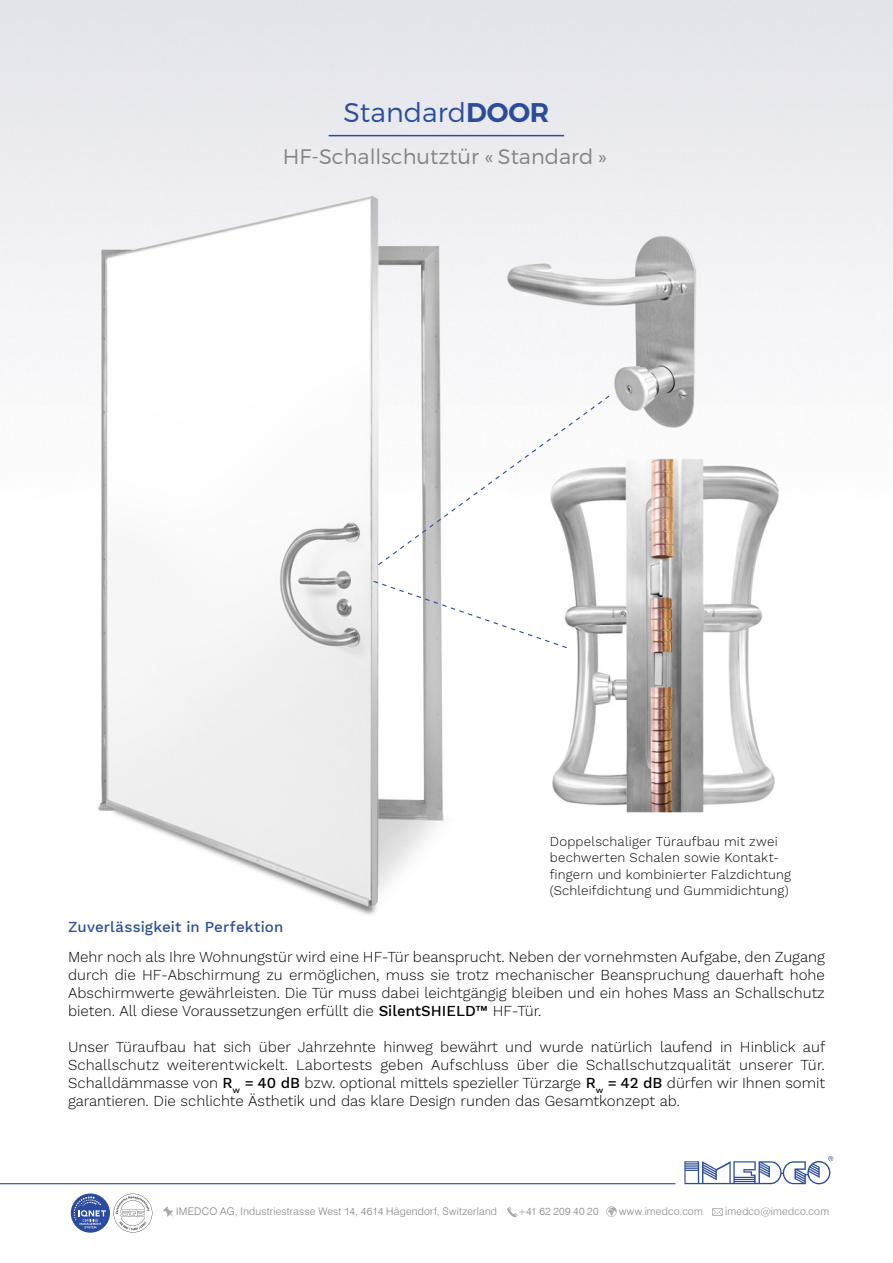
<style>
.page{position:relative;width:893px;height:1263px;background:#fff}
.page>*{position:absolute;margin:0;border:0;box-sizing:border-box;transform-origin:0 0}
.t1{font:300 27px "Montserrat";color:#2b4c9c}
.t2{font:300 21px "Montserrat";color:#808285}
.t3{font:300 15px/18px "Work Sans";color:#000;text-align:justify}
.t4{font:500 15px "Work Sans";letter-spacing:.01em;color:#2b4d9c}
.t5{font:300 13.2px/16.5px "Work Sans";letter-spacing:.01em;color:#000}
.t6{font:300 10.5px "Swiss 721 BT";letter-spacing:.02em;color:#808285}
.s1{font-weight:600}
.s2{font-weight:500}
</style>
<div class="page">
<img style="left:0;top:0;width:893px;height:1233px">
<hr style="left:329px;top:135px;width:235px;height:1px;background:#2b4c9c">
<hr style="left:0;top:1183px;width:675px;height:1px;background:#2b4c9c">
<svg style="left:684px;top:1156px;width:149px;height:28px"></svg>
<svg style="left:507px;top:1207px;width:10px;height:10px"></svg>
<svg style="left:606px;top:1206px;width:11px;height:11px"></svg>
<svg style="left:712px;top:1208px;width:11px;height:8px"></svg>
<svg style="left:163px;top:1206px;width:10px;height:11px"></svg>
<svg style="left:114px;top:1194px;width:38px;height:38px"></svg>
<svg style="left:71px;top:1193px;width:39px;height:40px"></svg>
<svg style="left:74px;top:1196px;width:32px;height:32px"></svg>
<svg style="left:372px;top:580px;width:196px;height:69px"></svg>
<svg style="left:377px;top:394px;width:234px;height:172px"></svg>
<h1 class="t1" style="left:343px;top:96px;width:207px">Standard<span class="s1">DOOR</span></h1>
<h2 class="t2" style="left:283px;top:144px;width:325px">HF-Schallschutztür « Standard »</h2>
<p class="t5" style="left:550px;top:833px;width:243px">Doppelschaliger Türaufbau mit zwei bechwerten Schalen sowie Kontakt&shy;fingern und kombinierter Falzdichtung (Schleifdichtung und Gummidichtung)</p>
<p class="t4" style="left:68px;top:918px;width:217px">Zuverlässigkeit in Perfektion</p>
<p class="t3" style="left:68px;top:948px;width:758px">Mehr noch als Ihre Wohnungstür wird eine HF-Tür beansprucht. Neben der vornehmsten Aufgabe, den Zugang durch die HF-Abschirmung zu ermöglichen, muss sie trotz mechanischer Beanspruchung dauerhaft hohe Abschirmwerte gewährleisten. Die Tür muss dabei leichtgängig bleiben und ein hohes Mass an Schallschutz bieten. All diese Voraussetzungen erfüllt die <span class="s2">SilentSHIELD™</span> HF-Tür.</p>
<p class="t3" style="left:68px;top:1038px;width:759px">Unser Türaufbau hat sich über Jahrzehnte hinweg bewährt und wurde natürlich laufend in Hinblick auf Schallschutz weiterentwickelt. Labortests geben Aufschluss über die Schallschutzqualität unserer Tür.<br>Schalldämmasse von <span class="s2">R</span><sub>w</sub> <span class="s2">= 40 dB</span> bzw. optional mittels spezieller Türzarge <span class="s2">R</span><sub>w</sub> <span class="s2">= 42 dB</span> dürfen wir Ihnen somit garantieren. Die schlichte Ästhetik und das klare Design runden das Gesamtkonzept ab.</p>
<p class="t6" style="left:176px;top:1205px;width:322px">IMEDCO AG, Industriestrasse West 14, 4614 Hägendorf, Switzerland</p>
<p class="t6" style="left:518px;top:1205px;width:82px">+41 62 209 40 20</p>
<p class="t6" style="left:619px;top:1205px;width:85px">www.imedco.com</p>
<p class="t6" style="left:725px;top:1205px;width:105px">imedco@imedco.com</p>
</div>
